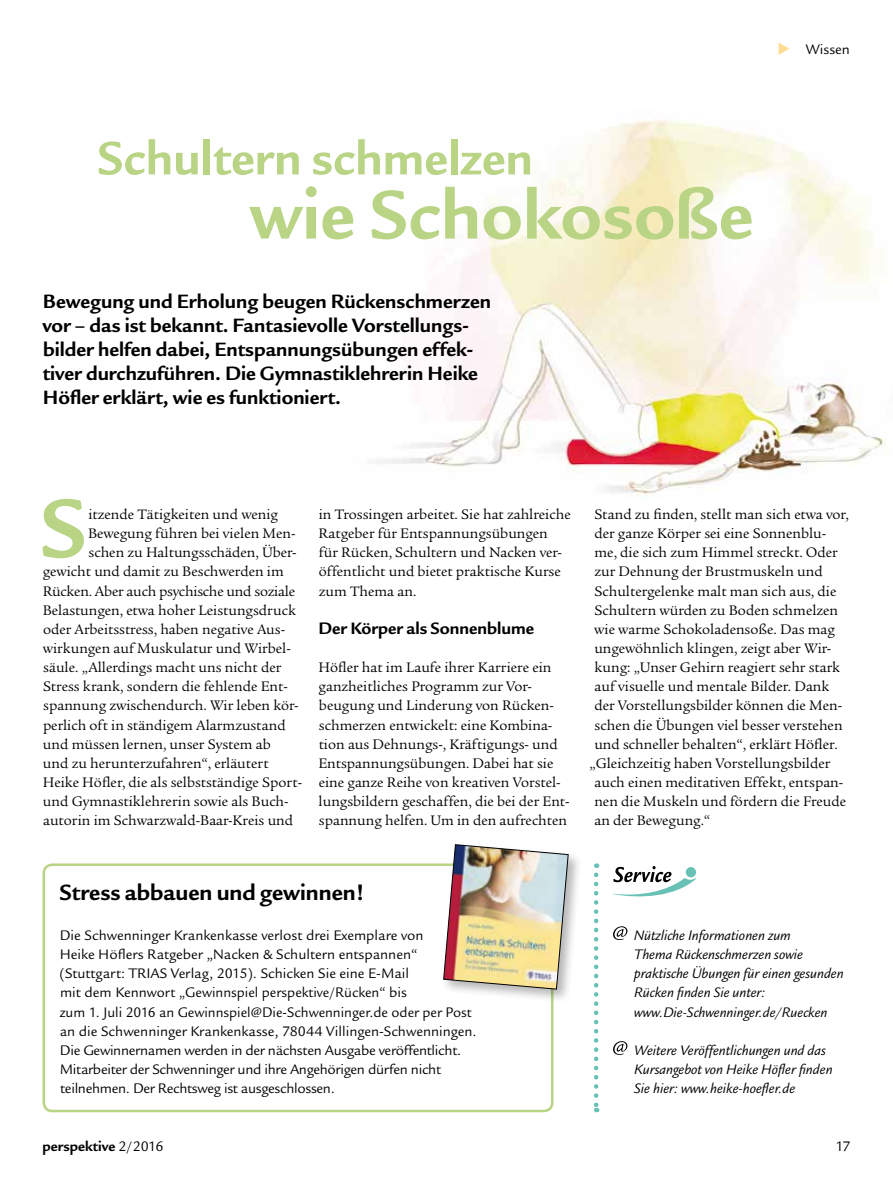
<style>
.page{position:relative;width:893px;height:1191px;background:#fff}
.page>*{position:absolute;margin:0;border:0;box-sizing:border-box;transform-origin:0 0}
.t1{font:700 90.45px "Legacy San ITC";color:#b8d484}
.t2{font:700 75px "Legacy San ITC";color:#b8d484}
.t3{font:700 51px "Legacy San ITC";color:#b8d484}
.t4{font:700 24px "Legacy San ITC";color:#000}
.t5{font:700 21px/24px "Legacy San ITC";color:#000}
.t6{font:700 18px "Legacy San ITC";color:#000}
.t7{font:15px/19.2px "Legacy Ser ITC";color:#000}
.t8{font:15px/19.2px "Legacy San ITC";color:#000}
.t9{font:italic 15px/19.2px "Legacy San ITC";color:#000}
.t10{font:700 15px "Legacy San ITC";color:#000}
.s1{color:#ffdc93}
.s2{font-weight:400}
</style>
<div class="page">
<img style="left:376px;top:120px;width:510px;height:376px">
<svg style="left:613px;top:926px;width:14px;height:14px"></svg>
<svg style="left:613px;top:1041px;width:14px;height:13px"></svg>
<svg style="left:594px;top:874px;width:4px;height:238px"></svg>
<svg style="left:613px;top:866px;width:83px;height:31px"></svg>
<div style="left:686px;top:867px;width:10px;height:10px;background:#67c1b5;border-radius:50%"></div>
<div style="left:43px;top:863px;width:510px;height:249px;border:3px solid #b8d484;border-radius:9px"></div>
<div style="left:441px;top:842px;width:142px;height:161px;background:#000;opacity:.29"></div>
<img style="left:443px;top:844px;width:126px;height:146px">
<p class="t8" style="left:777px;top:40px;width:74px"><span class="s1">◆</span> Wissen</p>
<h3 class="t3" style="left:97px;top:129px;width:437px">Schultern schmelzen</h3>
<h2 class="t2" style="left:249px;top:172px;width:505px">wie Schokosoße</h2>
<p class="t5" style="left:42px;top:290px;width:450px">Bewegung und Erholung beugen Rückenschmerzen vor – das ist bekannt. Fantasievolle Vorstellungs&shy;bilder helfen dabei, Entspannungsübungen effek&shy;tiver durchzuführen. Die Gymnastiklehrerin Heike Höfler erklärt, wie es funktioniert.</p>
<h1 class="t1" style="left:40px;top:476px;width:48px">S</h1>
<p class="t7" style="left:88px;top:505px;width:191px">itzende Tätigkeiten und wenig</p>
<p class="t7" style="left:88px;top:524px;width:209px">Bewegung führen bei vielen Men-</p>
<p class="t7" style="left:89px;top:543px;width:210px">schen zu Haltungsschäden, Über-</p>
<p class="t7" style="left:43px;top:562px;width:242px">gewicht und damit zu Beschwerden im</p>
<p class="t7" style="left:43px;top:581px;width:254px">Rücken. Aber auch psychische und soziale</p>
<p class="t7" style="left:43px;top:600px;width:255px">Belastungen, etwa hoher Leistungsdruck</p>
<p class="t7" style="left:43px;top:619px;width:244px">oder Arbeitsstress, haben negative Aus-</p>
<p class="t7" style="left:43px;top:639px;width:250px">wirkungen auf Muskulatur und Wirbel-</p>
<p class="t7" style="left:43px;top:658px;width:240px">säule. „Allerdings macht uns nicht der</p>
<p class="t7" style="left:43px;top:677px;width:246px">Stress krank, sondern die fehlende Ent-</p>
<p class="t7" style="left:43px;top:696px;width:257px">spannung zwischendurch. Wir leben kör-</p>
<p class="t7" style="left:43px;top:715px;width:244px">perlich oft in ständigem Alarmzustand</p>
<p class="t7" style="left:43px;top:734px;width:229px">und müssen lernen, unser System ab</p>
<p class="t7" style="left:43px;top:753px;width:227px">und zu herunterzufahren“, erläutert</p>
<p class="t7" style="left:43px;top:773px;width:261px">Heike Höfler, die als selbstständige Sport-</p>
<p class="t7" style="left:43px;top:792px;width:247px">und Gymnastiklehrerin sowie als Buch-</p>
<p class="t7" style="left:43px;top:811px;width:252px">autorin im Schwarzwald-Baar-Kreis und</p>
<p class="t7" style="left:318px;top:505px;width:254px">in Trossingen arbeitet. Sie hat zahlreiche Ratgeber für Entspannungsübungen<br>für Rücken, Schultern und Nacken ver&shy;öffentlicht und bietet praktische Kurse zum Thema an.</p>
<p class="t6" style="left:319px;top:618px;width:217px">Der Körper als Sonnenblume</p>
<p class="t7" style="left:318px;top:658px;width:253px">Höfler hat im Laufe ihrer Karriere ein ganzheitliches Programm zur Vor&shy;beugung und Linderung von Rücken&shy;schmerzen entwickelt: eine Kombina&shy;tion aus Dehnungs-, Kräftigungs- und Entspannungsübungen. Dabei hat sie eine ganze Reihe von kreativen Vorstel&shy;lungsbildern geschaffen, die bei der Ent&shy;spannung helfen. Um in den aufrechten</p>
<p class="t7" style="left:594px;top:505px;width:256px">Stand zu finden, stellt man sich etwa vor,</p>
<p class="t7" style="left:594px;top:524px;width:233px">der ganze Körper sei eine Sonnenblu-</p>
<p class="t7" style="left:594px;top:543px;width:245px">me, die sich zum Himmel streckt. Oder</p>
<p class="t7" style="left:594px;top:562px;width:230px">zur Dehnung der Brustmuskeln und</p>
<p class="t7" style="left:594px;top:581px;width:243px">Schultergelenke malt man sich aus, die</p>
<p class="t7" style="left:594px;top:600px;width:245px">Schultern würden zu Boden schmelzen</p>
<p class="t7" style="left:594px;top:619px;width:242px">wie warme Schokoladensoße. Das mag</p>
<p class="t7" style="left:594px;top:639px;width:238px">ungewöhnlich klingen, zeigt aber Wir-</p>
<p class="t7" style="left:594px;top:658px;width:247px">kung: „Unser Gehirn reagiert sehr stark</p>
<p class="t7" style="left:594px;top:677px;width:237px">auf visuelle und mentale Bilder. Dank</p>
<p class="t7" style="left:594px;top:696px;width:249px">der Vorstellungsbilder können die Men-</p>
<p class="t7" style="left:595px;top:715px;width:249px">schen die Übungen viel besser verstehen</p>
<p class="t7" style="left:594px;top:734px;width:245px">und schneller behalten“, erklärt Höfler.</p>
<p class="t7" style="left:590px;top:753px;width:242px">„Gleichzeitig haben Vorstellungsbilder</p>
<p class="t7" style="left:594px;top:773px;width:250px">auch einen meditativen Effekt, entspan-</p>
<p class="t7" style="left:594px;top:792px;width:253px">nen die Muskeln und fördern die Freude</p>
<p class="t7" style="left:594px;top:811px;width:117px">an der Bewegung.“</p>
<h3 class="t4" style="left:60px;top:878px;width:307px">Stress abbauen und gewinnen!</h3>
<p class="t8" style="left:60px;top:926px;width:419px">Die Schwenninger Krankenkasse verlost drei Exemplare von<br>Heike Höflers Ratgeber „Nacken &amp; Schultern entspannen“ (Stuttgart: TRIAS Verlag, 2015). Schicken Sie eine E-Mail<br>mit dem Kennwort „Gewinnspiel perspektive/Rücken“ bis<br>zum 1. Juli 2016 an Gewinnspiel@Die-Schwenninger.de oder per Post an die Schwenninger Krankenkasse, 78044 Villingen-Schwenningen.<br>Die Gewinnernamen werden in der nächsten Ausgabe veröffentlicht.<br>Mitarbeiter der Schwenninger und ihre Angehörigen dürfen nicht teilnehmen. Der Rechtsweg ist ausgeschlossen.</p>
<p class="t9" style="left:634px;top:926px;width:211px">Nützliche Informationen zum<br>Thema Rückenschmerzen sowie praktische Übungen für einen gesunden<br>Rücken finden Sie unter: www.Die-Schwenninger.de/Ruecken</p>
<p class="t9" style="left:634px;top:1040px;width:200px">Weitere Veröffentlichungen und das<br>Kursangebot von Heike Höfler finden<br>Sie hier: www.heike-hoefler.de</p>
<p class="t10" style="left:43px;top:1137px;width:122px">perspektive <span class="s2">2/2016</span></p>
<p class="t8" style="left:835px;top:1136px;width:16px">17</p>
</div>
